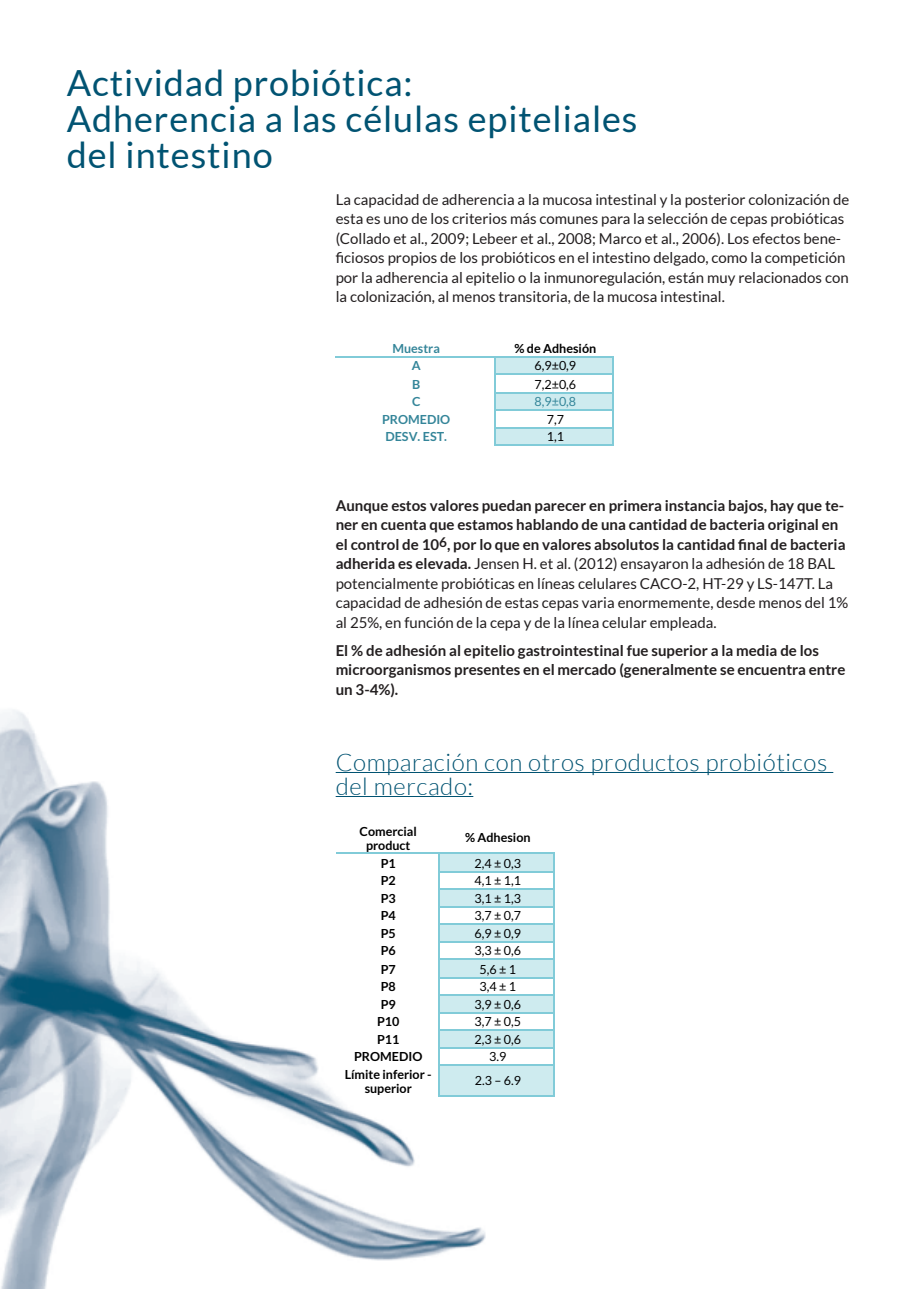
<style>
.page{position:relative;width:919px;height:1289px;background:#fff}
.page>*{position:absolute;margin:0;border:0;box-sizing:border-box;transform-origin:0 0}
.t1{font:36px/36px "Lato";letter-spacing:.025em;color:#015372}
.t2{font:300 24px/24px "Lato";letter-spacing:.025em;color:#015372}
.t3{font:15px/19.5px "Lato";color:#231f20}
.t4{font:700 15px/19.5px "Lato";color:#231f20}
.t5{font:12.6px "Lato";color:#000001}
.t6{font:700 12.6px/14.9px "Lato";color:#000001;text-align:center}
.t7{font:700 12.6px "Lato";color:#348599}
.t8{font:12.6px "Lato";color:#348599}
.s1{font-weight:700}
</style>
<div class="page">
<img style="left:0;top:710px;width:555px;height:578px">
<hr style="left:335px;top:772px;width:498px;height:1px;background:#015372">
<hr style="left:335px;top:796px;width:138px;height:1px;background:#015372">
<div style="left:496px;top:357px;width:118px;height:17px;background:#ceebef"></div>
<hr style="left:335px;top:357px;width:159px;height:1px;background:#81cbd8">
<hr style="left:496px;top:357px;width:117px;height:1px;background:#81cbd8">
<hr style="left:495px;top:374px;width:117px;height:1px;background:#81cbd8">
<div style="left:496px;top:392px;width:118px;height:17px;background:#ceebef"></div>
<hr style="left:495px;top:392px;width:117px;height:1px;background:#81cbd8">
<hr style="left:495px;top:409px;width:117px;height:1px;background:#81cbd8">
<div style="left:496px;top:427px;width:118px;height:17px;background:#ceebef"></div>
<hr style="left:495px;top:427px;width:117px;height:1px;background:#81cbd8">
<svg style="left:494px;top:357px;width:2px;height:89px"></svg>
<hr style="left:495px;top:444px;width:117px;height:2px;background:#81cbd8">
<svg style="left:613px;top:357px;width:1px;height:89px"></svg>
<div style="left:335px;top:823px;width:104px;height:29px;background:#fff"></div>
<div style="left:439px;top:823px;width:115px;height:29px;background:#fff"></div>
<div style="left:335px;top:853px;width:104px;height:18px;background:#fff"></div>
<div style="left:440px;top:853px;width:114px;height:18px;background:#ceebef"></div>
<hr style="left:335px;top:852px;width:103px;height:1px;background:#81cbd8">
<hr style="left:440px;top:852px;width:113px;height:1px;background:#81cbd8">
<div style="left:335px;top:871px;width:104px;height:17px;background:#fff"></div>
<hr style="left:439px;top:871px;width:114px;height:1px;background:#81cbd8">
<div style="left:335px;top:889px;width:104px;height:17px;background:#fff"></div>
<div style="left:440px;top:889px;width:114px;height:17px;background:#ceebef"></div>
<hr style="left:335px;top:888px;width:103px;height:1px;background:#fff">
<hr style="left:439px;top:888px;width:114px;height:1px;background:#81cbd8">
<div style="left:335px;top:906px;width:104px;height:17px;background:#fff"></div>
<hr style="left:439px;top:906px;width:114px;height:1px;background:#81cbd8">
<div style="left:335px;top:924px;width:104px;height:17px;background:#fff"></div>
<div style="left:440px;top:924px;width:114px;height:17px;background:#ceebef"></div>
<hr style="left:335px;top:923px;width:103px;height:1px;background:#fff">
<hr style="left:439px;top:923px;width:114px;height:1px;background:#81cbd8">
<div style="left:335px;top:941px;width:104px;height:17px;background:#fff"></div>
<hr style="left:439px;top:941px;width:114px;height:1px;background:#81cbd8">
<div style="left:335px;top:959px;width:104px;height:18px;background:#fff"></div>
<div style="left:440px;top:959px;width:114px;height:18px;background:#ceebef"></div>
<hr style="left:335px;top:958px;width:103px;height:1px;background:#fff">
<hr style="left:439px;top:958px;width:114px;height:1px;background:#81cbd8">
<div style="left:335px;top:977px;width:104px;height:17px;background:#fff"></div>
<hr style="left:439px;top:977px;width:114px;height:1px;background:#81cbd8">
<div style="left:335px;top:995px;width:104px;height:17px;background:#fff"></div>
<div style="left:440px;top:995px;width:114px;height:17px;background:#ceebef"></div>
<hr style="left:335px;top:994px;width:103px;height:1px;background:#fff">
<hr style="left:439px;top:994px;width:114px;height:1px;background:#81cbd8">
<div style="left:335px;top:1012px;width:104px;height:17px;background:#fff"></div>
<hr style="left:439px;top:1012px;width:114px;height:1px;background:#81cbd8">
<div style="left:335px;top:1030px;width:104px;height:17px;background:#fff"></div>
<div style="left:440px;top:1030px;width:114px;height:17px;background:#ceebef"></div>
<hr style="left:335px;top:1029px;width:103px;height:1px;background:#fff">
<hr style="left:439px;top:1029px;width:114px;height:1px;background:#81cbd8">
<div style="left:335px;top:1047px;width:104px;height:17px;background:#fff"></div>
<hr style="left:439px;top:1047px;width:114px;height:1px;background:#81cbd8">
<div style="left:335px;top:1065px;width:104px;height:30px;background:#fff"></div>
<div style="left:440px;top:1065px;width:114px;height:30px;background:#ceebef"></div>
<hr style="left:335px;top:1064px;width:103px;height:1px;background:#fff">
<svg style="left:438px;top:852px;width:2px;height:213px"></svg>
<hr style="left:439px;top:1064px;width:114px;height:1px;background:#81cbd8">
<svg style="left:553px;top:852px;width:1px;height:213px"></svg>
<hr style="left:438px;top:1065px;width:1px;height:30px;background:#81cbd8">
<hr style="left:439px;top:1095px;width:114px;height:1px;background:#81cbd8">
<hr style="left:553px;top:1065px;width:1px;height:30px;background:#81cbd8">
<h1 class="t1" style="left:67px;top:64px;width:572px">Actividad probiótica:<br>Adherencia a las células epiteliales del intestino</h1>
<p class="t3" style="left:335px;top:189px;width:515px">La capacidad de adherencia a la mucosa intestinal y la posterior colonización de esta es uno de los criterios más comunes para la selección de cepas probióticas (Collado et al., 2009; Lebeer et al., 2008; Marco et al., 2006). Los efectos bene&shy;ficiosos propios de los probióticos en el intestino delgado, como la competición por la adherencia al epitelio o la inmunoregulación, están muy relacionados con la colonización, al menos transitoria, de la mucosa intestinal.</p>
<p class="t7" style="left:392px;top:341px;width:49px">Muestra</p>
<p class="t6" style="left:514px;top:341px;width:83px">% de Adhesión</p>
<p class="t7" style="left:412px;top:358px;width:10px">A</p>
<p class="t5" style="left:534px;top:359px;width:43px">6,9±0,9</p>
<p class="t7" style="left:412px;top:377px;width:10px">B</p>
<p class="t5" style="left:534px;top:377px;width:43px">7,2±0,6</p>
<p class="t7" style="left:412px;top:394px;width:10px">C</p>
<p class="t8" style="left:534px;top:394px;width:43px">8,9±0,8</p>
<p class="t7" style="left:382px;top:412px;width:70px">PROMEDIO</p>
<p class="t5" style="left:546px;top:412px;width:19px">7,7</p>
<p class="t7" style="left:385px;top:429px;width:63px">DESV. EST.</p>
<p class="t5" style="left:546px;top:429px;width:19px">1,1</p>
<p class="t3" style="left:335px;top:495px;width:514px"><span class="s1">Aunque estos valores puedan parecer en primera instancia bajos, hay que te&shy;ner en cuenta que estamos hablando de una cantidad de bacteria original en el control de 10</span><sup>6</sup><span class="s1">, por lo que en valores absolutos la cantidad final de bacteria adherida es elevada.</span> Jensen H. et al. (2012) ensayaron la adhesión de 18 BAL potencialmente probióticas en líneas celulares CACO-2, HT-29 y LS-147T. La capacidad de adhesión de estas cepas varia enormemente, desde menos del 1% al 25%, en función de la cepa y de la línea celular empleada.</p>
<p class="t4" style="left:335px;top:640px;width:511px">El % de adhesión al epitelio gastrointestinal fue superior a la media de los microorganismos presentes en el mercado (generalmente se encuentra entre un 3-4%).</p>
<h2 class="t2" style="left:335px;top:750px;width:493px">Comparación con otros productos probióticos del mercado:</h2>
<p class="t6" style="left:359px;top:823px;width:59px">Comercial product</p>
<p class="t6" style="left:465px;top:830px;width:67px">% Adhesion</p>
<p class="t6" style="left:380px;top:855px;width:17px">P1</p>
<p class="t5" style="left:474px;top:856px;width:48px">2,4 ± 0,3</p>
<p class="t6" style="left:380px;top:872px;width:17px">P2</p>
<p class="t5" style="left:474px;top:873px;width:48px">4,1 ± 1,1</p>
<p class="t6" style="left:380px;top:890px;width:17px">P3</p>
<p class="t5" style="left:474px;top:891px;width:48px">3,1 ± 1,3</p>
<p class="t6" style="left:380px;top:907px;width:17px">P4</p>
<p class="t5" style="left:474px;top:908px;width:48px">3,7 ± 0,7</p>
<p class="t6" style="left:380px;top:926px;width:17px">P5</p>
<p class="t5" style="left:474px;top:926px;width:48px">6,9 ± 0,9</p>
<p class="t6" style="left:380px;top:943px;width:17px">P6</p>
<p class="t5" style="left:474px;top:943px;width:48px">3,3 ± 0,6</p>
<p class="t6" style="left:380px;top:961px;width:17px">P7</p>
<p class="t5" style="left:479px;top:962px;width:38px">5,6 ± 1</p>
<p class="t6" style="left:380px;top:978px;width:17px">P8</p>
<p class="t5" style="left:479px;top:979px;width:38px">3,4 ± 1</p>
<p class="t6" style="left:380px;top:996px;width:17px">P9</p>
<p class="t5" style="left:474px;top:997px;width:48px">3,9 ± 0,6</p>
<p class="t6" style="left:377px;top:1013px;width:24px">P10</p>
<p class="t5" style="left:474px;top:1014px;width:48px">3,7 ± 0,5</p>
<p class="t6" style="left:377px;top:1032px;width:24px">P11</p>
<p class="t5" style="left:474px;top:1032px;width:48px">2,3 ± 0,6</p>
<p class="t6" style="left:354px;top:1049px;width:70px">PROMEDIO</p>
<p class="t5" style="left:489px;top:1049px;width:19px">3.9</p>
<p class="t6" style="left:344px;top:1066px;width:89px">Límite inferior - superior</p>
<p class="t5" style="left:474px;top:1073px;width:48px">2.3 – 6.9</p>
</div>
